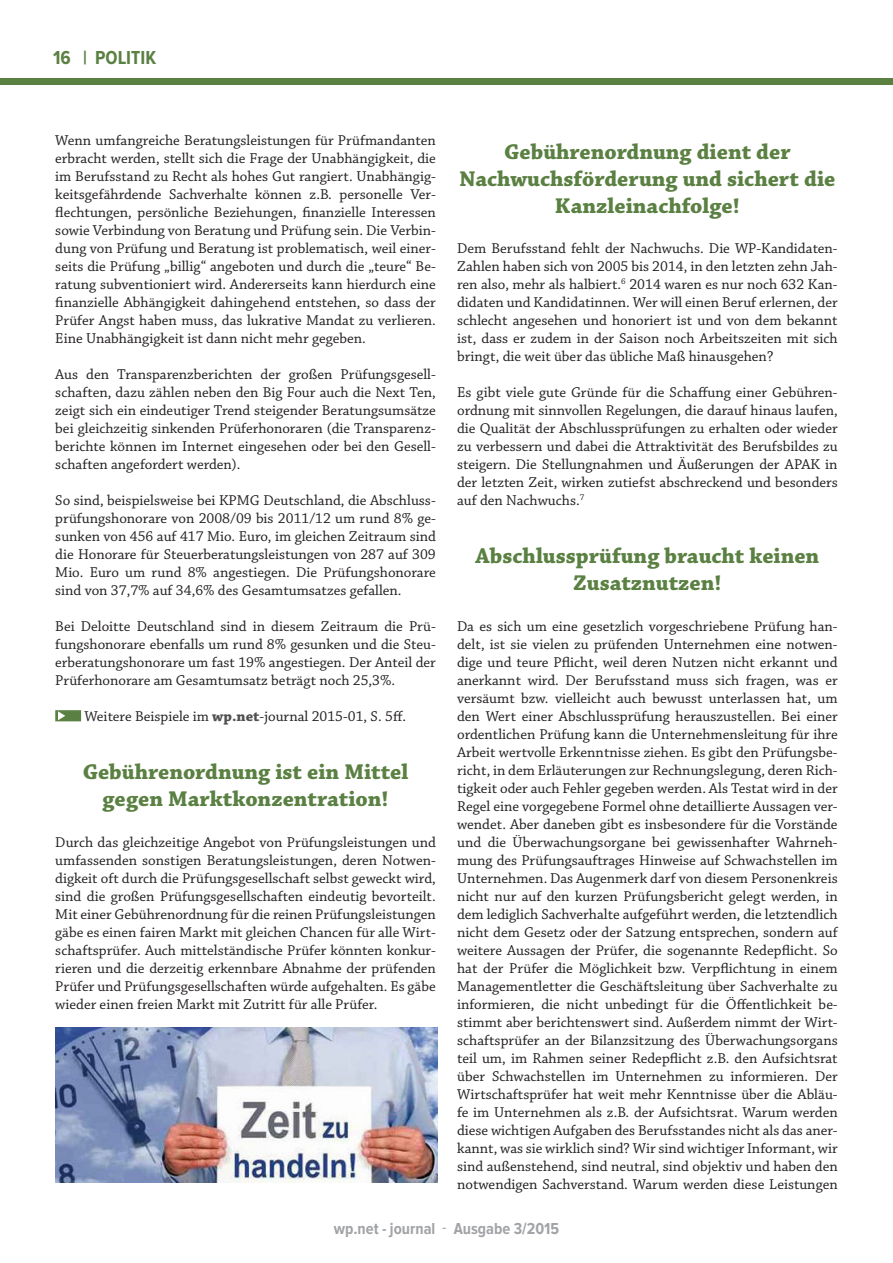
<style>
.page{position:relative;width:893px;height:1263px;background:#fff}
.page>*{position:absolute;margin:0;border:0;box-sizing:border-box;transform-origin:0 0}
.Headline_Ebene_3{font:700 22.5px/27px "Chaparral Pro";color:#5a8042;text-align:center}
.t1{font:700 19.5px "Proxima Nova Cond";color:#5a8042}
.t2{font:700 16.5px "Proxima Nova Cond";color:#a1a3a6}
.Fließtext{font:15px/18px "Chaparral Pro";color:#231f20;text-align:justify}
.s1{font-weight:700;color:#505052}
.s2{font-weight:400}
</style>
<div class="page">
<svg style="left:55px;top:710px;width:26px;height:11px"></svg>
<img style="left:55px;top:1028px;width:383px;height:154px">
<div style="left:0;top:79px;width:893px;height:6px;background:#5a8042"></div>
<h2 class="t1" style="left:53px;top:47px;width:104px">16 | POLITIK</h2>
<p class="Fließtext" style="left:55px;top:132px;width:382px">Wenn umfangreiche Beratungsleistungen für Prüfmandanten erbracht werden, stellt sich die Frage der Unabhängigkeit, die im Berufsstand zu Recht als hohes Gut rangiert. Unabhängig&shy;keitsgefährdende Sachverhalte können z.B. personelle Ver&shy;flechtungen, persönliche Beziehungen, finanzielle Interessen sowie Verbindung von Beratung und Prüfung sein. Die Verbin&shy;dung von Prüfung und Beratung ist problematisch, weil einer&shy;seits die Prüfung „billig“ angeboten und durch die „teure“ Be&shy;ratung subventioniert wird. Andererseits kann hierdurch eine finanzielle Abhängigkeit dahingehend entstehen, so dass der Prüfer Angst haben muss, das lukrative Mandat zu verlieren.<br>Eine Unabhängigkeit ist dann nicht mehr gegeben.</p>
<p class="Fließtext" style="left:55px;top:366px;width:382px">Aus den Transparenzberichten der großen Prüfungsgesell&shy;schaften, dazu zählen neben den Big Four auch die Next Ten, zeigt sich ein eindeutiger Trend steigender Beratungsumsätze bei gleichzeitig sinkenden Prüferhonoraren (die Transparenz&shy;berichte können im Internet eingesehen oder bei den Gesell&shy;schaften angefordert werden).</p>
<p class="Fließtext" style="left:55px;top:492px;width:382px">So sind, beispielsweise bei KPMG Deutschland, die Abschluss&shy;prüfungshonorare von 2008/09 bis 2011/12 um rund 8% ge&shy;sunken von 456 auf 417 Mio. Euro, im gleichen Zeitraum sind die Honorare für Steuerberatungsleistungen von 287 auf 309<br>Mio. Euro um rund 8% angestiegen. Die Prüfungshonorare sind von 37,7% auf 34,6% des Gesamtumsatzes gefallen.</p>
<p class="Fließtext" style="left:55px;top:618px;width:382px">Bei Deloitte Deutschland sind in diesem Zeitraum die Prü&shy;fungshonorare ebenfalls um rund 8% gesunken und die Steu&shy;erberatungshonorare um fast 19% angestiegen. Der Anteil der Prüferhonorare am Gesamtumsatz beträgt noch 25,3%.</p>
<p class="Fließtext" style="left:84px;top:708px;width:323px">Weitere Beispiele im <span class="s1">wp.net</span>-journal 2015-01, S. 5ff.</p>
<p class="Headline_Ebene_3" style="left:83px;top:759px;width:327px">Gebührenordnung ist ein Mittel gegen Marktkonzentration!</p>
<p class="Fließtext" style="left:55px;top:834px;width:382px">Durch das gleichzeitige Angebot von Prüfungsleistungen und umfassenden sonstigen Beratungsleistungen, deren Notwen&shy;digkeit oft durch die Prüfungsgesellschaft selbst geweckt wird, sind die großen Prüfungsgesellschaften eindeutig bevorteilt.<br>Mit einer Gebührenordnung für die reinen Prüfungsleistungen gäbe es einen fairen Markt mit gleichen Chancen für alle Wirt&shy;schaftsprüfer. Auch mittelständische Prüfer könnten konkur&shy;rieren und die derzeitig erkennbare Abnahme der prüfenden Prüfer und Prüfungsgesellschaften würde aufgehalten. Es gäbe wieder einen freien Markt mit Zutritt für alle Prüfer.</p>
<p class="Headline_Ebene_3" style="left:459px;top:139px;width:377px">Gebührenordnung dient der<br>Nachwuchsförderung und sichert die<br>Kanzleinachfolge!</p>
<p class="Fließtext" style="left:457px;top:240px;width:382px">Dem Berufsstand fehlt der Nachwuchs. Die WP-Kandidaten-Zahlen haben sich von 2005 bis 2014, in den letzten zehn Jah&shy;ren also, mehr als halbiert.<sup>6</sup> 2014 waren es nur noch 632 Kan&shy;didaten und Kandidatinnen. Wer will einen Beruf erlernen, der schlecht angesehen und honoriert ist und von dem bekannt ist, dass er zudem in der Saison noch Arbeitszeiten mit sich bringt, die weit über das übliche Maß hinausgehen?</p>
<p class="Fließtext" style="left:457px;top:384px;width:382px">Es gibt viele gute Gründe für die Schaffung einer Gebühren&shy;ordnung mit sinnvollen Regelungen, die darauf hinaus laufen, die Qualität der Abschlussprüfungen zu erhalten oder wieder zu verbessern und dabei die Attraktivität des Berufsbildes zu steigern. Die Stellungnahmen und Äußerungen der APAK in der letzten Zeit, wirken zutiefst abschreckend und besonders auf den Nachwuchs.<sup>7</sup></p>
<p class="Headline_Ebene_3" style="left:475px;top:543px;width:345px">Abschlussprüfung braucht keinen<br>Zusatznutzen!</p>
<p class="Fließtext" style="left:457px;top:618px;width:382px">Da es sich um eine gesetzlich vorgeschriebene Prüfung han&shy;delt, ist sie vielen zu prüfenden Unternehmen eine notwen&shy;dige und teure Pflicht, weil deren Nutzen nicht erkannt und anerkannt wird. Der Berufsstand muss sich fragen, was er versäumt bzw. vielleicht auch bewusst unterlassen hat, um den Wert einer Abschlussprüfung herauszustellen. Bei einer ordentlichen Prüfung kann die Unternehmensleitung für ihre Arbeit wertvolle Erkenntnisse ziehen. Es gibt den Prüfungsbe&shy;richt, in dem Erläuterungen zur Rechnungslegung, deren Rich&shy;tigkeit oder auch Fehler gegeben werden. Als Testat wird in der Regel eine vorgegebene Formel ohne detaillierte Aussagen ver&shy;wendet. Aber daneben gibt es insbesondere für die Vorstände und die Überwachungsorgane bei gewissenhafter Wahrneh&shy;mung des Prüfungsauftrages Hinweise auf Schwachstellen im Unternehmen. Das Augenmerk darf von diesem Personenkreis nicht nur auf den kurzen Prüfungsbericht gelegt werden, in dem lediglich Sachverhalte aufgeführt werden, die letztendlich nicht dem Gesetz oder der Satzung entsprechen, sondern auf weitere Aussagen der Prüfer, die sogenannte Redepflicht. So hat der Prüfer die Möglichkeit bzw. Verpflichtung in einem Managementletter die Geschäftsleitung über Sachverhalte zu informieren, die nicht unbedingt für die Öffentlichkeit be&shy;stimmt aber berichtenswert sind. Außerdem nimmt der Wirt&shy;schaftsprüfer an der Bilanzsitzung des Überwachungsorgans teil um, im Rahmen seiner Redepflicht z.B. den Aufsichtsrat über Schwachstellen im Unternehmen zu informieren. Der Wirtschaftsprüfer hat weit mehr Kenntnisse über die Abläu&shy;fe im Unternehmen als z.B. der Aufsichtsrat. Warum werden diese wichtigen Aufgaben des Berufsstandes nicht als das aner&shy;kannt, was sie wirklich sind? Wir sind wichtiger Informant, wir sind außenstehend, sind neutral, sind objektiv und haben den notwendigen Sachverstand. Warum werden diese Leistungen</p>
<p class="t2" style="left:334px;top:1219px;width:227px">wp.net - journal <span class="s2">-</span> Ausgabe 3/2015</p>
</div>
